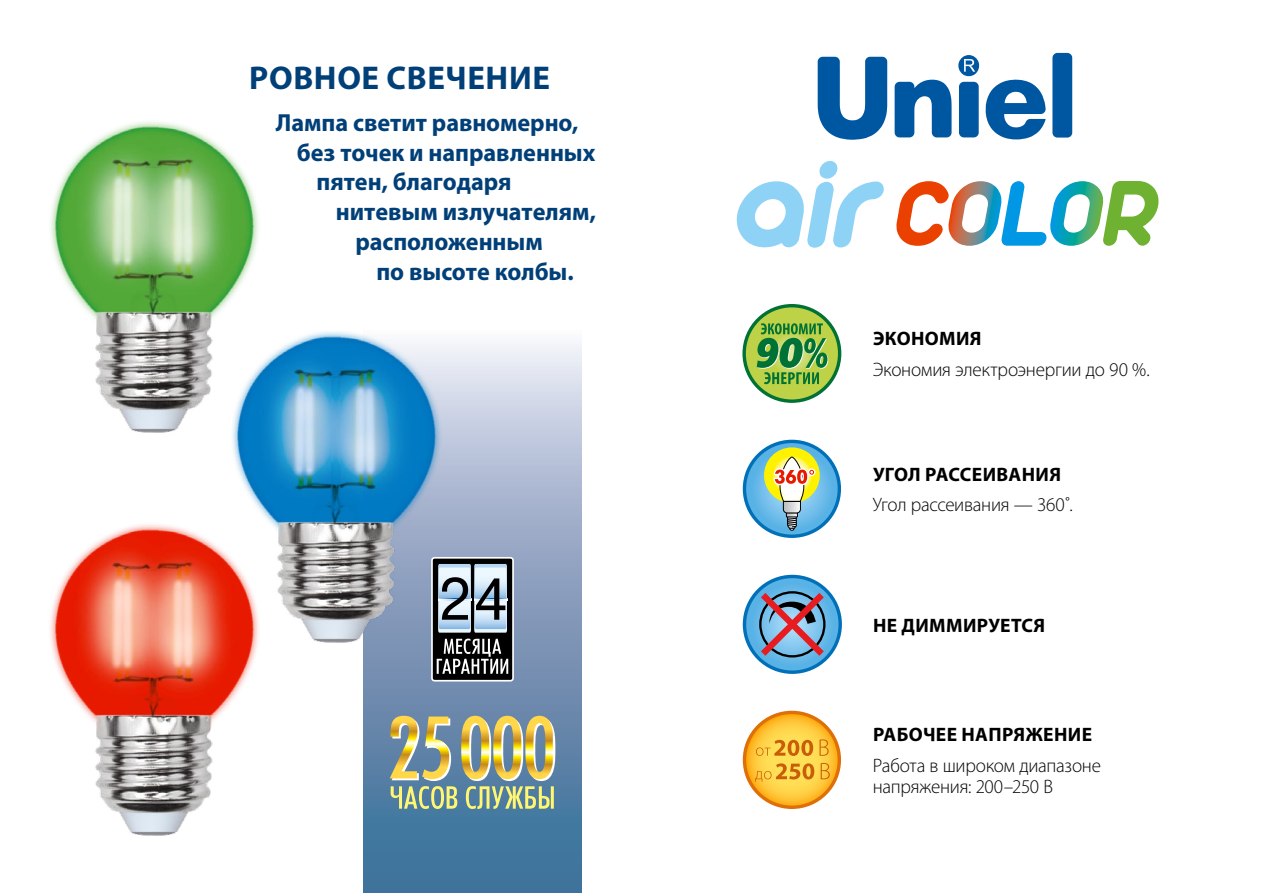
<style>
.page{position:relative;width:1263px;height:893px;background:#fff}
.page>*{position:absolute;margin:0;border:0;box-sizing:border-box;transform-origin:0 0}
.t1{font:italic 136.2px "Arista 2.0";color:#8ed2f6}
.t2{font:700 33px "Myriad Pro";color:#003f77}
.t3{font:700 24.75px "Myriad Pro";color:#003f77}
.t4{font:300 19.5px/21px "Myriad Pro";letter-spacing:-.015em;color:#050508}
.t5{font:700 19.5px "Myriad Pro";letter-spacing:.02em;color:#000}
</style>
<div class="page">
<svg style="left:363px;top:344px;width:219px;height:549px;background:#7a97b7"></svg>
<div style="left:743px;top:440px;width:98px;height:98px;background:#0070b8;border-radius:50%"></div>
<svg style="left:746px;top:443px;width:92px;height:92px;background:#5db3e4"></svg>
<svg style="left:764px;top:447px;width:56px;height:56px"></svg>
<svg style="left:772px;top:456px;width:45px;height:75px;background:#bcc199"></svg>
<svg style="left:742px;top:304px;width:99px;height:99px"></svg>
<div style="left:746px;top:307px;width:92px;height:92px;background:#bed247;border-radius:46px"></div>
<svg style="left:757px;top:323px;width:71px;height:61px"></svg>
<div style="left:743px;top:711px;width:98px;height:98px;background:#df6f08;border-radius:50%"></div>
<svg style="left:746px;top:714px;width:92px;height:92px;background:#fdc538"></svg>
<svg style="left:756px;top:740px;width:57px;height:16px"></svg>
<svg style="left:819px;top:739px;width:10px;height:17px"></svg>
<svg style="left:755px;top:763px;width:59px;height:19px"></svg>
<svg style="left:821px;top:763px;width:9px;height:16px"></svg>
<svg style="left:743px;top:575px;width:99px;height:99px"></svg>
<svg style="left:746px;top:578px;width:92px;height:92px;background:#5ab1e3"></svg>
<div style="left:759px;top:591px;width:66px;height:66px;border:2px solid #000;border-radius:50%"></div>
<svg style="left:761px;top:593px;width:63px;height:63px;background:#877e98"></svg>
<svg style="left:390px;top:716px;width:166px;height:93px;background:#a3ab87"></svg>
<img style="left:233px;top:331px;width:266px;height:329px">
<img style="left:50px;top:122px;width:267px;height:328px">
<img style="left:50px;top:470px;width:267px;height:366px">
<div style="left:1052px;top:53px;width:20px;height:85px;background:#0057a1;border-radius:5px"></div>
<svg style="left:895px;top:79px;width:56px;height:58px"></svg>
<svg style="left:818px;top:57px;width:69px;height:83px"></svg>
<svg style="left:958px;top:55px;width:87px;height:84px"></svg>
<svg style="left:896px;top:181px;width:263px;height:65px"></svg>
<div style="left:432px;top:558px;width:81px;height:123px;background:#000;border-radius:3px"></div>
<div style="left:431px;top:557px;width:83px;height:124px;border:2px solid #fff;border-radius:3px"></div>
<svg style="left:438px;top:564px;width:69px;height:69px"></svg>
<svg style="left:437px;top:639px;width:71px;height:35px"></svg>
<h2 class="t2" style="left:249px;top:56px;width:43px">Ровное</h2>
<h2 class="t2" style="left:387px;top:56px;width:102px">свечение</h2>
<p class="t3" style="left:276px;top:107px;width:304px">Лампа светит равномерно,</p>
<p class="t3" style="left:297px;top:136px;width:300px">без точек и направленных</p>
<p class="t3" style="left:316px;top:166px;width:197px">пятен, благодаря</p>
<p class="t3" style="left:336px;top:196px;width:261px">нитевым излучателям,</p>
<p class="t3" style="left:355px;top:225px;width:189px">расположенным</p>
<p class="t3" style="left:376px;top:255px;width:199px">по высоте колбы.</p>
<h1 class="t1" style="left:728px;top:121px;width:176px">air</h1>
<p class="t5" style="left:873px;top:326px;width:27px">Экономия</p>
<p class="t4" style="left:873px;top:359px;width:278px">Экономия электроэнергии до 90 %.</p>
<p class="t5" style="left:873px;top:462px;width:66px">угол рассеивания</p>
<p class="t4" style="left:873px;top:495px;width:201px">Угол рассеивания — 360˚.</p>
<p class="t5" style="left:873px;top:612px;width:174px">НЕ ДИММИРУЕТСЯ</p>
<p class="t5" style="left:873px;top:722px;width:102px">Рабочее напря</p>
<p class="t5" style="left:1026px;top:722px;width:31px">жение</p>
<p class="t4" style="left:873px;top:755px;width:230px">Работа в широком диапазоне напряжения: 200–250 В</p>
</div>
